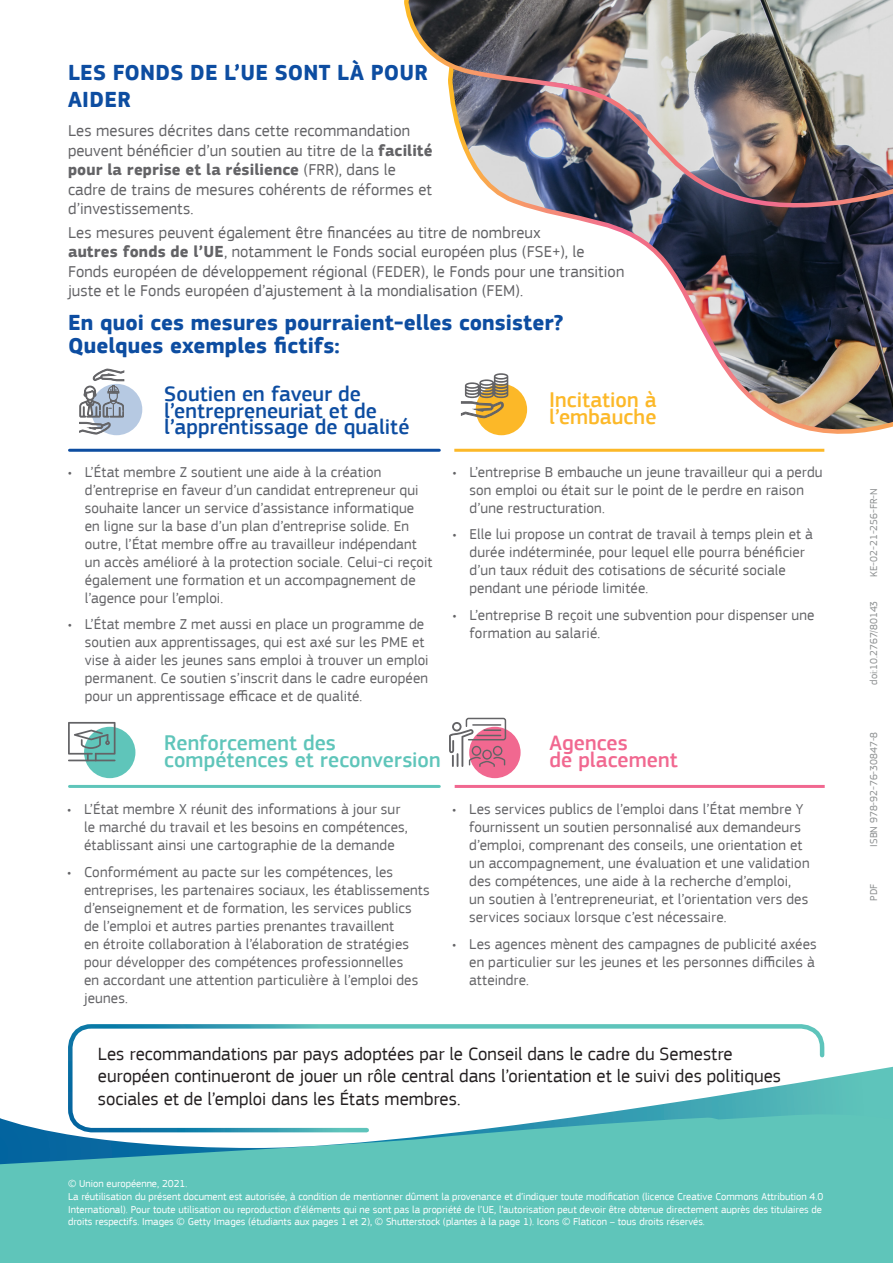
<style>
.page{position:relative;width:893px;height:1263px;background:#fff}
.page>*{position:absolute;margin:0;border:0;box-sizing:border-box;transform-origin:0 0}
.Title__1{font:700 22.5px/27px "EC Square Sans Pro";letter-spacing:.005em;color:#0d4da1}
.Title__simple{font:500 21.9px/16.5px "EC Square Sans Pro";letter-spacing:.005em;color:#0d4da1}
.Title__simple-2{font:500 21.9px/16.5px "EC Square Sans Pro";letter-spacing:.005em;color:#5fc5ba}
.Title__simple-3{font:500 21.9px/16.5px "EC Square Sans Pro";letter-spacing:.005em;color:#fcb828}
.Title__simple-4{font:500 21.9px/16.5px "EC Square Sans Pro";letter-spacing:.005em;color:#f16890}
.Text{font:18.6px/22.4px "EC Square Sans Pro";color:#231f20}
.Text-2{font:16.5px/19.5px "EC Square Sans Pro";letter-spacing:.005em;color:#636366}
.t1{font:15px/18px "EC Square Sans Pro";letter-spacing:.01em;color:#636366}
.t2{font:10.5px/12.6px "EC Square Sans Pro";color:#fff;text-align:justify}
.t3{font:10.5px "EC Square Sans Pro";color:#8c8f90}
.s1{font-weight:700}
</style>
<div class="page">
<svg style="left:454px;top:222px;width:439px;height:230px"></svg>
<img style="left:404px;top:0;width:489px;height:222px">
<div style="left:0;top:900px;width:893px;height:363px;background:#5fc5ba"></div>
<svg style="left:0;top:1148px;width:281px;height:16px"></svg>
<svg style="left:0;top:900px;width:893px;height:248px;background:#eef7f8"></svg>
<hr style="left:70px;top:449px;width:369px;height:3px;background:#0d4da1">
<hr style="left:454px;top:449px;width:370px;height:3px;background:#fcb828">
<hr style="left:70px;top:785px;width:369px;height:3px;background:#5fc5ba">
<hr style="left:455px;top:785px;width:370px;height:3px;background:#f16890">
<div style="left:84px;top:727px;width:51px;height:51px;background:#5fc5ba;border-radius:50%"></div>
<svg style="left:68px;top:722px;width:48px;height:39px"></svg>
<div style="left:91px;top:384px;width:51px;height:51px;background:#b6c9e2;border-radius:50%"></div>
<div style="left:476px;top:384px;width:51px;height:51px;background:#fcb828;border-radius:50%"></div>
<div style="left:469px;top:727px;width:52px;height:51px;background:#f16890;border-radius:50%"></div>
<svg style="left:449px;top:717px;width:58px;height:50px"></svg>
<svg style="left:79px;top:369px;width:45px;height:65px"></svg>
<svg style="left:461px;top:373px;width:47px;height:45px"></svg>
<svg style="left:66px;top:1022px;width:761px;height:113px;background:#e4f3f4"></svg>
<svg style="left:674px;top:1083px;width:156px;height:36px"></svg>
<p class="Title__1" style="left:68px;top:60px;width:361px">LES FONDS DE L’UE SONT LÀ POUR<br>AIDER</p>
<p class="Text-2" style="left:68px;top:121px;width:366px">Les mesures décrites dans cette recommandation peuvent bénéficier d’un soutien au titre de la <span class="s1">facilité pour la reprise et la résilience</span> (FRR), dans le cadre de trains de mesures cohérents de réformes et d’investissements.</p>
<p class="Text-2" style="left:68px;top:223px;width:558px">Les mesures peuvent également être financées au titre de nombreux<br><span class="s1">autres fonds de l’UE</span>, notamment le Fonds social européen plus (FSE+), le Fonds européen de développement régional (FEDER), le Fonds pour une transition juste et le Fonds européen d’ajustement à la mondialisation (FEM).</p>
<p class="Title__1" style="left:68px;top:312px;width:497px;line-height:22.5px">En quoi ces mesures pourraient-elles consister?<br>Quelques exemples fictifs:</p>
<p class="Title__simple" style="left:164px;top:386px;width:247px">Soutien en faveur de l’entrepreneuriat et de l’apprentissage de qualité</p>
<p class="Title__simple-3" style="left:549px;top:392px;width:109px">Incitation à l’embauche</p>
<p class="t1" style="left:85px;top:463px;width:349px;text-indent:-17px">• L’État membre Z soutient une aide à la création d’entreprise en faveur d’un candidat entrepreneur qui souhaite lancer un service d’assistance informatique en ligne sur la base d’un plan d’entreprise solide. En outre, l’État membre offre au travailleur indépendant un accès amélioré à la protection sociale. Celui-ci reçoit également une formation et un accompagnement de l’agence pour l’emploi.</p>
<p class="t1" style="left:85px;top:615px;width:345px;text-indent:-17px">• L’État membre Z met aussi en place un programme de soutien aux apprentissages, qui est axé sur les PME et vise à aider les jeunes sans emploi à trouver un emploi permanent. Ce soutien s’inscrit dans le cadre européen pour un apprentissage efficace et de qualité.</p>
<p class="t1" style="left:470px;top:463px;width:355px;text-indent:-17px">• L’entreprise B embauche un jeune travailleur qui a perdu son emploi ou était sur le point de le perdre en raison d’une restructuration.</p>
<p class="t1" style="left:470px;top:525px;width:345px;text-indent:-17px">• Elle lui propose un contrat de travail à temps plein et à durée indéterminée, pour lequel elle pourra bénéficier d’un taux réduit des cotisations de sécurité sociale pendant une période limitée.</p>
<p class="t1" style="left:470px;top:606px;width:347px;text-indent:-17px">• L’entreprise B reçoit une subvention pour dispenser une formation au salarié.</p>
<p class="Title__simple-2" style="left:164px;top:735px;width:278px">Renforcement des compétences et reconversion</p>
<p class="Title__simple-4" style="left:549px;top:735px;width:130px">Agences<br>de placement</p>
<p class="t1" style="left:84px;top:800px;width:325px;text-indent:-17px">• L’État membre X réunit des informations à jour sur le marché du travail et les besoins en compétences, établissant ainsi une cartographie de la demande</p>
<p class="t1" style="left:84px;top:863px;width:347px;text-indent:-17px">• Conformément au pacte sur les compétences, les entreprises, les partenaires sociaux, les établissements d’enseignement et de formation, les services publics de l’emploi et autres parties prenantes travaillent<br>en étroite collaboration à l’élaboration de stratégies pour développer des compétences professionnelles<br>en accordant une attention particulière à l’emploi des jeunes.</p>
<p class="t1" style="left:469px;top:800px;width:342px;text-indent:-17px">• Les services publics de l’emploi dans l’État membre Y fournissent un soutien personnalisé aux demandeurs d’emploi, comprenant des conseils, une orientation et un accompagnement, une évaluation et une validation des compétences, une aide à la recherche d’emploi, un soutien à l’entrepreneuriat, et l’orientation vers des services sociaux lorsque c’est nécessaire.</p>
<p class="t1" style="left:469px;top:935px;width:349px;text-indent:-17px">• Les agences mènent des campagnes de publicité axées en particulier sur les jeunes et les personnes difficiles à atteindre.</p>
<p class="Text" style="left:98px;top:1043px;width:684px">Les recommandations par pays adoptées par le Conseil dans le cadre du Semestre européen continueront de jouer un rôle central dans l’orientation et le suivi des politiques sociales et de l’emploi dans les États membres.</p>
<p class="t2" style="left:68px;top:1178px;width:121px">© Union européenne, 2021.</p>
<p class="t2" style="left:68px;top:1190px;width:757px">La réutilisation du présent document est autorisée, à condition de mentionner dûment la provenance et d’indiquer toute modification (licence Creative Commons Attribution 4.0<br>International). Pour toute utilisation ou reproduction d’éléments qui ne sont pas la propriété de l’UE, l’autorisation peut devoir être obtenue directement auprès des titulaires de droits respectifs. Images © Getty Images (étudiants aux pages 1 et 2), © Shutterstock (plantes à la page 1). Icons © Flaticon – tous droits réservés.</p>
<p class="t3" style="left:867px;top:577px;width:90px;rotate:-90deg">KE-02-21-256-FR-N</p>
<p class="t3" style="left:867px;top:685px;width:85px;rotate:-90deg">doi:10.2767/80143</p>
<p class="t3" style="left:867px;top:847px;width:116px;rotate:-90deg">ISBN 978-92-76-30847-8</p>
<p class="t3" style="left:867px;top:901px;width:18px;rotate:-90deg">PDF</p>
</div>
